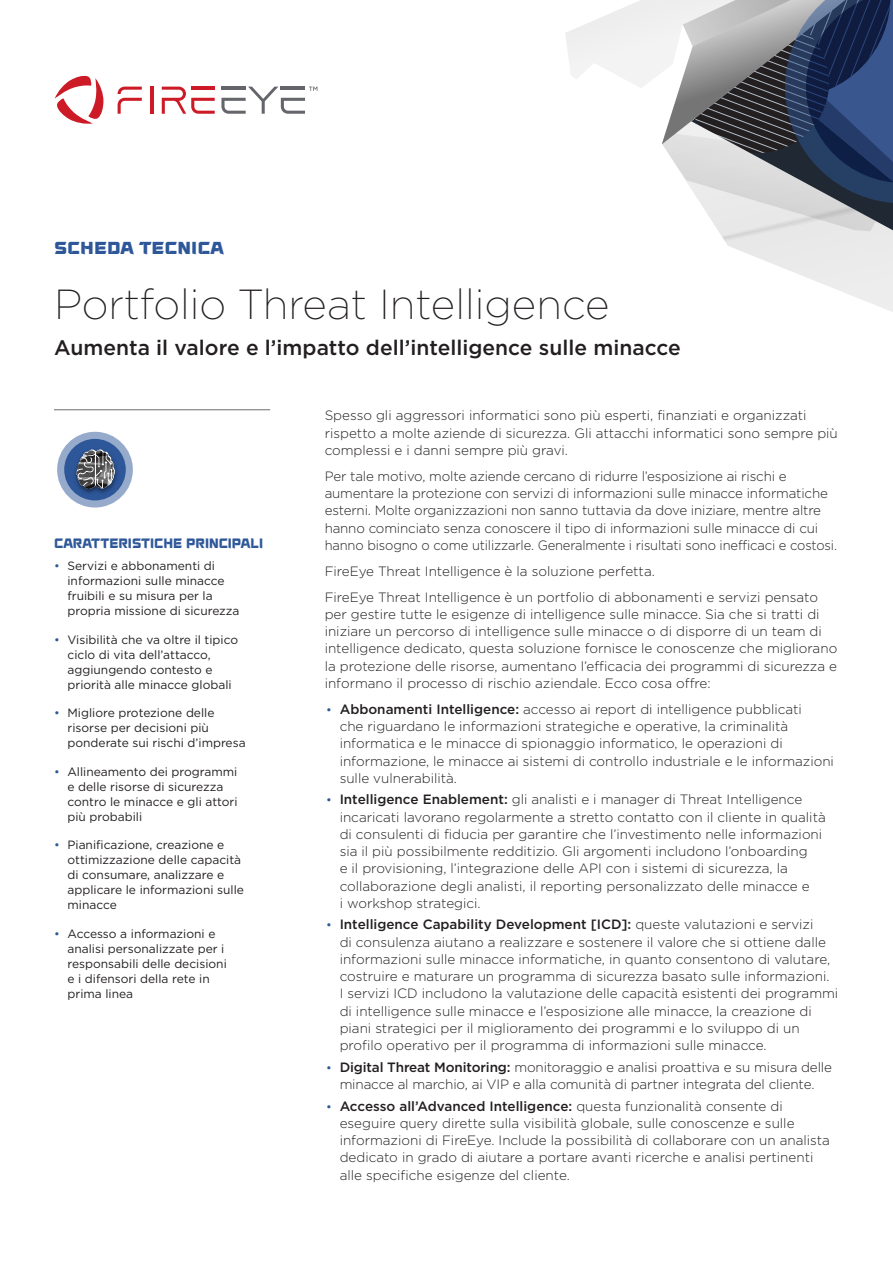
<style>
.page{position:relative;width:893px;height:1263px;background:#fff}
.page>*{position:absolute;margin:0;border:0;box-sizing:border-box;transform-origin:0 0}
.t1{font:200 42px "Gotham";color:#231f20}
.t2{font:500 21px "Gotham";color:#231f20}
.t3{font:21px "Fire Eye Display U";color:#2e5799}
.Body_Text_9_12{font:300 13.5px/17.2px "Gotham";color:#231f20}
.t4{font:13.5px "Fire Eye Display U";color:#2e5799}
.t5{font:12px/15px "Gotham";color:#231f20}
.s1{color:#2e5799}
.s2{font-weight:400;font-size:12px;color:#2e5799}
.s3{font-weight:500}
</style>
<div class="page">
<svg style="left:57px;top:432px;width:76px;height:75px"></svg>
<div style="left:64px;top:439px;width:62px;height:61px;background:#2e5799;border-radius:50%"></div>
<img style="left:71px;top:446px;width:50px;height:51px">
<svg style="left:76px;top:449px;width:40px;height:40px;background:#676f7e"></svg>
<hr style="left:150px;top:87px;width:3px;height:27px;background:#cc1b26">
<svg style="left:118px;top:87px;width:24px;height:27px"></svg>
<svg style="left:162px;top:87px;width:53px;height:27px"></svg>
<svg style="left:55px;top:75px;width:48px;height:49px"></svg>
<svg style="left:221px;top:87px;width:96px;height:27px"></svg>
<hr style="left:54px;top:409px;width:216px;height:1px;background:#231f20">
<svg style="left:565px;top:0;width:328px;height:312px"></svg>
<p class="t3" style="left:54px;top:234px;width:171px">scheda tecnica</p>
<p class="t1" style="left:54px;top:278px;width:557px">Portfolio Threat Intelligence</p>
<p class="t2" style="left:54px;top:334px;width:628px">Aumenta il valore e l’impatto dell’intelligence sulle minacce</p>
<p class="t4" style="left:54px;top:536px;width:211px">CARATTERISTICHE PRINCIPALI</p>
<p class="t5" style="left:68px;top:558px;width:174px;text-indent:-14px"><span class="s1">•</span> Servizi e abbonamenti di informazioni sulle minacce fruibili e su misura per la propria missione di sicurezza</p>
<p class="t5" style="left:68px;top:631px;width:172px;text-indent:-14px"><span class="s1">•</span> Visibilità che va oltre il tipico ciclo di vita dell’attacco, aggiungendo contesto e priorità alle minacce globali</p>
<p class="t5" style="left:68px;top:705px;width:180px;text-indent:-14px"><span class="s1">•</span> Migliore protezione delle risorse per decisioni più ponderate sui rischi d’impresa</p>
<p class="t5" style="left:68px;top:763px;width:172px;text-indent:-14px"><span class="s1">•</span> Allineamento dei programmi e delle risorse di sicurezza contro le minacce e gli attori più probabili</p>
<p class="t5" style="left:68px;top:837px;width:178px;text-indent:-14px"><span class="s1">•</span> Pianificazione, creazione e ottimizzazione delle capacità di consumare, analizzare e applicare le informazioni sulle minacce</p>
<p class="t5" style="left:68px;top:925px;width:161px;text-indent:-14px"><span class="s1">•</span> Accesso a informazioni e analisi personalizzate per i responsabili delle decisioni e i difensori della rete in prima linea</p>
<p class="Body_Text_9_12" style="left:325px;top:407px;width:515px">Spesso gli aggressori informatici sono più esperti, finanziati e organizzati rispetto a molte aziende di sicurezza. Gli attacchi informatici sono sempre più complessi e i danni sempre più gravi.</p>
<p class="Body_Text_9_12" style="left:325px;top:467px;width:514px">Per tale motivo, molte aziende cercano di ridurre l’esposizione ai rischi e aumentare la protezione con servizi di informazioni sulle minacce informatiche esterni. Molte organizzazioni non sanno tuttavia da dove iniziare, mentre altre hanno cominciato senza conoscere il tipo di informazioni sulle minacce di cui hanno bisogno o come utilizzarle. Generalmente i risultati sono inefficaci e costosi.</p>
<p class="Body_Text_9_12" style="left:325px;top:562px;width:332px">FireEye Threat Intelligence è la soluzione perfetta.</p>
<p class="Body_Text_9_12" style="left:325px;top:588px;width:514px">FireEye Threat Intelligence è un portfolio di abbonamenti e servizi pensato per gestire tutte le esigenze di intelligence sulle minacce. Sia che si tratti di iniziare un percorso di intelligence sulle minacce o di disporre di un team di intelligence dedicato, questa soluzione fornisce le conoscenze che migliorano la protezione delle risorse, aumentano l’efficacia dei programmi di sicurezza e informano il processo di rischio aziendale. Ecco cosa offre:</p>
<p class="Body_Text_9_12" style="left:340px;top:700px;width:496px;text-indent:-14px"><span class="s2">•</span> <span class="s3">Abbonamenti Intelligence:</span> accesso ai report di intelligence pubblicati<br>che riguardano le informazioni strategiche e operative, la criminalità informatica e le minacce di spionaggio informatico, le operazioni di informazione, le minacce ai sistemi di controllo industriale e le informazioni sulle vulnerabilità.</p>
<p class="Body_Text_9_12" style="left:340px;top:790px;width:488px;text-indent:-14px"><span class="s2">•</span> <span class="s3">Intelligence Enablement:</span> gli analisti e i manager di Threat Intelligence incaricati lavorano regolarmente a stretto contatto con il cliente in qualità di consulenti di fiducia per garantire che l’investimento nelle informazioni sia il più possibilmente redditizio. Gli argomenti includono l’onboarding<br>e il provisioning, l’integrazione delle API con i sistemi di sicurezza, la collaborazione degli analisti, il reporting personalizzato delle minacce e<br>i workshop strategici.</p>
<p class="Body_Text_9_12" style="left:340px;top:916px;width:500px;text-indent:-14px"><span class="s2">•</span> <span class="s3">Intelligence Capability Development [ICD]:</span> queste valutazioni e servizi<br>di consulenza aiutano a realizzare e sostenere il valore che si ottiene dalle informazioni sulle minacce informatiche, in quanto consentono di valutare, costruire e maturare un programma di sicurezza basato sulle informazioni.<br>I servizi ICD includono la valutazione delle capacità esistenti dei programmi di intelligence sulle minacce e l’esposizione alle minacce, la creazione di piani strategici per il miglioramento dei programmi e lo sviluppo di un profilo operativo per il programma di informazioni sulle minacce.</p>
<p class="Body_Text_9_12" style="left:326px;top:1058px;width:507px;text-align:center"><span class="s2">•</span> <span class="s3">Digital Threat Monitoring:</span> monitoraggio e analisi proattiva e su misura delle minacce al marchio, ai VIP e alla comunità di partner integrata del cliente.</p>
<p class="Body_Text_9_12" style="left:340px;top:1097px;width:492px;text-indent:-14px"><span class="s2">•</span> <span class="s3">Accesso all’Advanced Intelligence:</span> questa funzionalità consente di eseguire query dirette sulla visibilità globale, sulle conoscenze e sulle informazioni di FireEye. Include la possibilità di collaborare con un analista dedicato in grado di aiutare a portare avanti ricerche e analisi pertinenti alle specifiche esigenze del cliente.</p>
</div>
